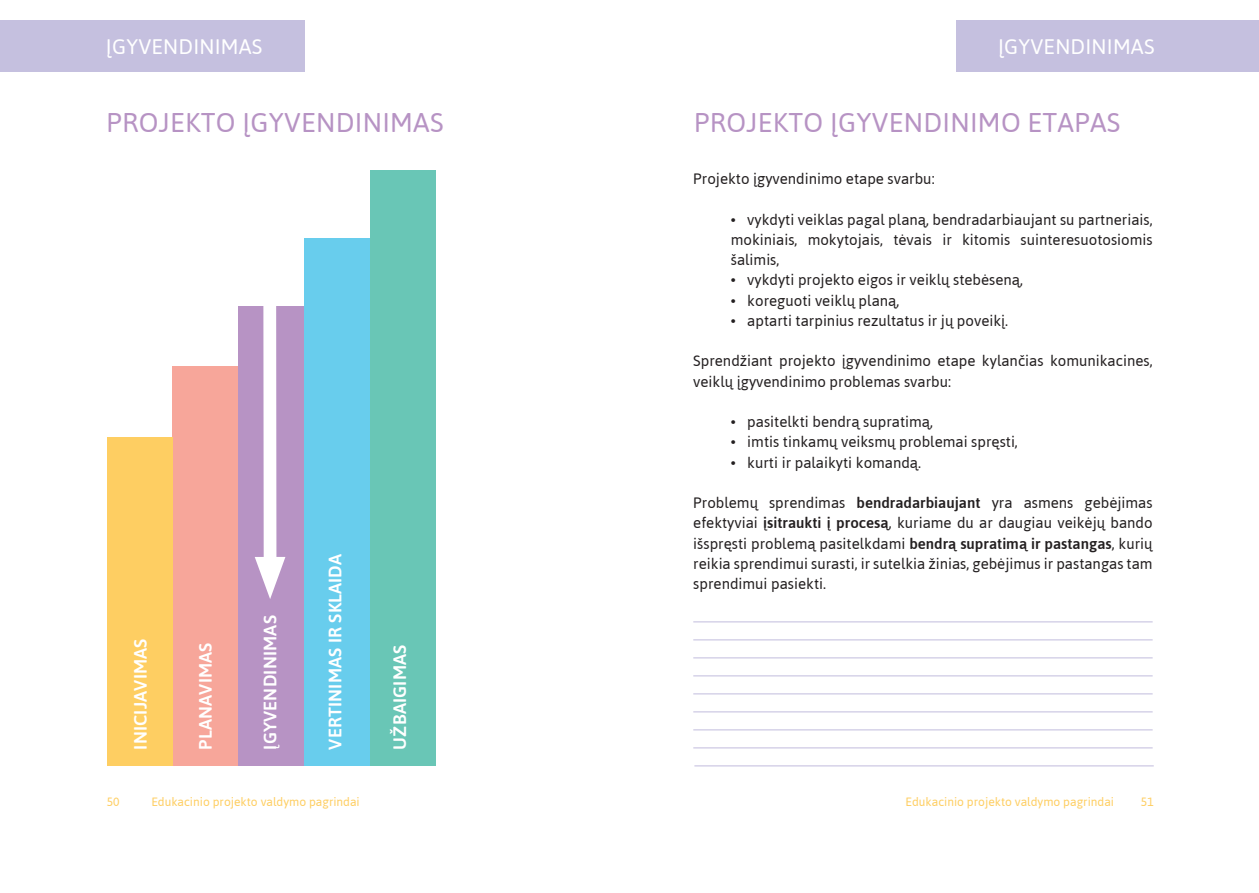
<style>
.page{position:relative;width:1259px;height:893px;background:#fff}
.page>*{position:absolute;margin:0;border:0;box-sizing:border-box;transform-origin:0 0}
.t1{font:27px "Asap";letter-spacing:.01em;color:#b793c4}
.t2{font:21px "Asap";letter-spacing:.01em;color:#fff}
.t3{font:500 18px "Asap";letter-spacing:.01em;color:#fff}
.t4{font:15px/20.2px "Asap";color:#231f20;text-align:justify}
.t5{font:12px "Asap";color:#fece62}
.s1{font-weight:500}
</style>
<div class="page">
<div style="left:956px;top:20px;width:303px;height:51px;background:#c5c0df"></div>
<hr style="left:693px;top:621px;width:459px;height:1px;background:#c5c0df">
<hr style="left:693px;top:639px;width:459px;height:1px;background:#c5c0df">
<hr style="left:693px;top:657px;width:459px;height:1px;background:#c5c0df">
<hr style="left:693px;top:675px;width:459px;height:1px;background:#c5c0df">
<hr style="left:693px;top:693px;width:459px;height:1px;background:#c5c0df">
<div style="left:0;top:20px;width:304px;height:51px;background:#c5c0df"></div>
<div style="left:370px;top:170px;width:65px;height:595px;background:#69c6b6"></div>
<div style="left:304px;top:238px;width:66px;height:527px;background:#68cded"></div>
<div style="left:238px;top:306px;width:66px;height:459px;background:#b793c4"></div>
<div style="left:173px;top:366px;width:65px;height:399px;background:#f7a69a"></div>
<div style="left:107px;top:437px;width:66px;height:328px;background:#fece62"></div>
<div style="left:263px;top:244px;width:13px;height:330px;background:#fff"></div>
<svg style="left:255px;top:557px;width:30px;height:42px"></svg>
<hr style="left:693px;top:711px;width:459px;height:1px;background:#c5c0df">
<hr style="left:693px;top:729px;width:459px;height:1px;background:#c5c0df">
<hr style="left:693px;top:747px;width:459px;height:1px;background:#c5c0df">
<hr style="left:694px;top:765px;width:459px;height:1px;background:#c5c0df">
<h2 class="t2" style="left:106px;top:33px;width:158px">įgyvendinimas</h2>
<h1 class="t1" style="left:106px;top:104px;width:161px">PROJEKTO ĮGYVENDINIMAS</h1>
<p class="t3" style="left:129px;top:750px;width:112px;rotate:-90deg">Inicijavimas</p>
<p class="t3" style="left:193px;top:750px;width:107px;rotate:-90deg">PlANAVIMAS</p>
<p class="t3" style="left:258px;top:750px;width:136px;rotate:-90deg">Įgyvendinimas</p>
<p class="t3" style="left:323px;top:750px;width:197px;rotate:-90deg">Vertinimas ir sklaida</p>
<p class="t3" style="left:388px;top:750px;width:106px;rotate:-90deg">užbaigimas</p>
<h2 class="t2" style="left:998px;top:33px;width:158px">įgyvendinimas</h2>
<h1 class="t1" style="left:694px;top:104px;width:161px">PROJEKTO ĮGYVENDINIM</h1>
<h1 class="t1" style="left:1001px;top:104px;width:105px">O ETAPAS</h1>
<p class="t4" style="left:693px;top:168px;width:243px">Projekto įgyvendinimo etape svarbu:</p>
<p class="t4" style="left:731px;top:209px;width:423px">• vykdyti veiklas pagal planą, bendradarbiaujant su partneriais, mokiniais, mokytojais, tėvais ir kitomis suinteresuotosiomis šalimis,</p>
<p class="t4" style="left:731px;top:269px;width:294px">• vykdyti projekto eigos ir veiklų stebėseną,</p>
<p class="t4" style="left:731px;top:290px;width:170px">• koreguoti veiklų planą,</p>
<p class="t4" style="left:731px;top:310px;width:279px">• aptarti tarpinius rezultatus ir jų poveikį.</p>
<p class="t4" style="left:693px;top:350px;width:461px">Sprendžiant projekto įgyvendinimo etape kylančias komunikacines, veiklų įgyvendinimo problemas svarbu:</p>
<p class="t4" style="left:731px;top:411px;width:204px">• pasitelkti bendrą supratimą,</p>
<p class="t4" style="left:731px;top:431px;width:289px">• imtis tinkamų veiksmų problemai spręsti,</p>
<p class="t4" style="left:731px;top:452px;width:192px">• kurti ir palaikyti komandą.</p>
<p class="t4" style="left:693px;top:492px;width:461px">Problemų sprendimas <span class="s1">bendradarbiaujant</span> yra asmens gebėjimas efektyviai <span class="s1">įsitraukti į procesą</span>, kuriame du ar daugiau veikėjų bando išspręsti problemą pasitelkdami <span class="s1">bendrą supratimą ir pastangas</span>, kurių reikia sprendimui surasti, ir sutelkia žinias, gebėjimus ir pastangas tam sprendimui pasiekti.</p>
<p class="t5" style="left:107px;top:794px;width:14px">50</p>
<p class="t5" style="left:151px;top:794px;width:210px">Edukacinio projekto valdymo pagrindai</p>
<p class="t5" style="left:905px;top:794px;width:210px">Edukacinio projekto valdymo pagrindai</p>
<p class="t5" style="left:1141px;top:794px;width:14px">51</p>
</div>
